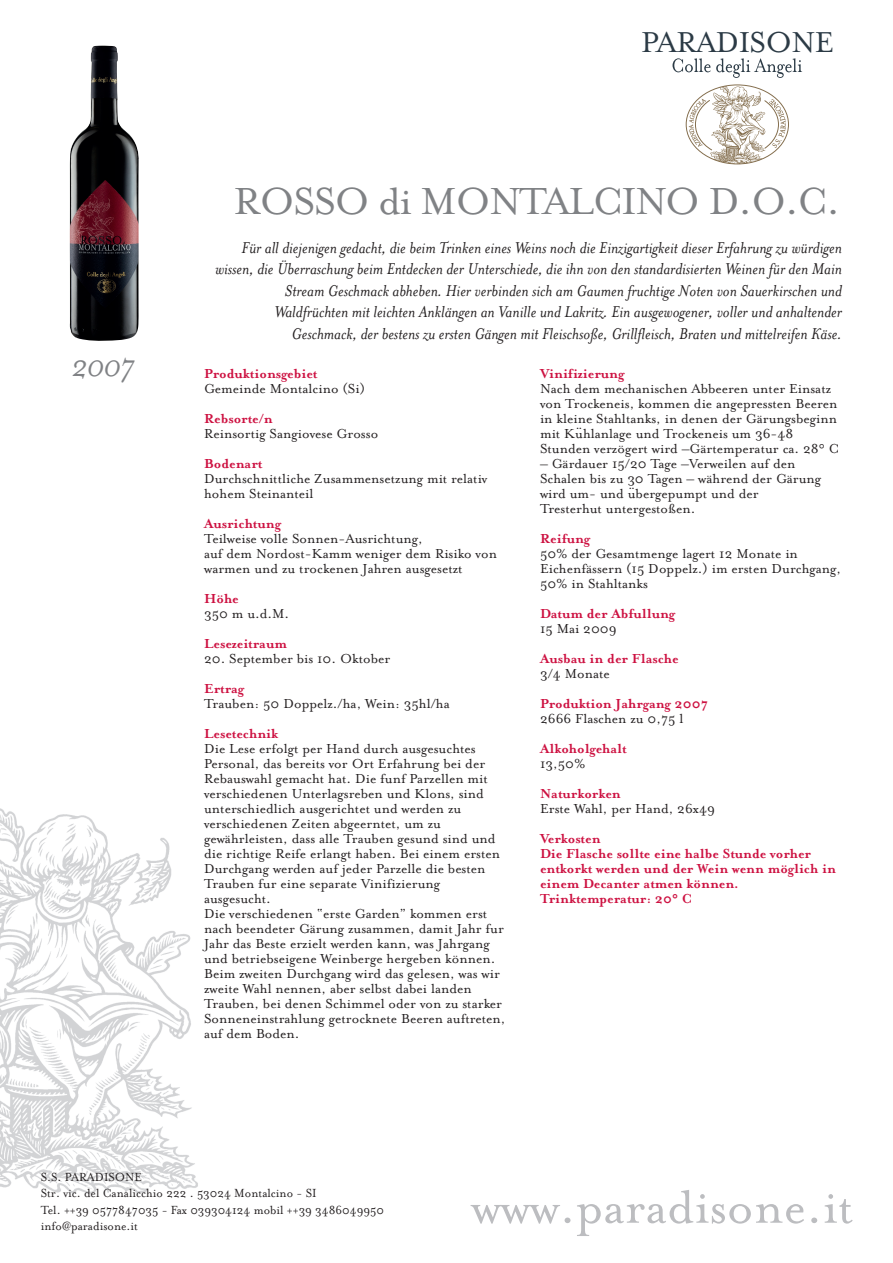
<style>
.page{position:relative;width:893px;height:1263px;background:#fff}
.page>*{position:absolute;margin:0;border:0;box-sizing:border-box;transform-origin:0 0}
.t1{font:53.25px "Mrs Eaves Roman";color:#bcbdc0}
.t2{font:43.35px "Mrs Eaves Roman";letter-spacing:-.03em;color:#808285}
.t3{font:italic 35.25px "Mrs Eaves";color:#808285}
.t4{font:33px "Mrs Eaves Roman";letter-spacing:-.02em;color:#2b3a45}
.t5{font:italic 18px/21.6px "Mrs Eaves";color:#231f20;text-align:right}
.t6{font:15px/15px "Mrs Eaves Roman";color:#231f20}
.t7{font:700 15px/15px "Mrs Eaves";color:#cd1141}
.t8{font:13.5px/16.2px "Mrs Eaves Roman";color:#231f20;scale:.95 1}
.s1{font-family:"Koz Min Pr 6 N";font-weight:500}
</style>
<div class="page">
<img style="left:0;top:808px;width:198px;height:386px">
<img style="left:70px;top:45px;width:69px;height:296px">
<svg style="left:686px;top:84px;width:103px;height:80px"></svg>
<svg style="left:672px;top:58px;width:130px;height:20px"></svg>
<h3 class="t4" style="left:641px;top:22px;width:194px">PARADISONE</h3>
<h2 class="t2" style="left:234px;top:174px;width:608px">ROSSO di MONTALCINO D.O.C.</h2>
<h3 class="t3" style="left:71px;top:344px;width:65px">2007</h3>
<p class="t5" style="left:215px;top:235px;width:628px">Für all diejenigen gedacht, die beim Trinken eines Weins noch die Einzigartigkeit dieser Erfahrung zu würdigen wissen, die Überraschung beim Entdecken der Unterschiede, die ihn von den standardisierten Weinen für den Main Stream Geschmack abheben. Hier verbinden sich am Gaumen fruchtige Noten von Sauerkirschen und Waldfrüchten mit leichten Anklängen an Vanille und Lakritz. Ein ausgewogener, voller und anhaltender Geschmack, der bestens zu ersten Gängen mit Fleischsoße, Grillfleisch, Braten und mittelreifen Käse.</p>
<p class="t7" style="left:204px;top:365px;width:115px">Produktionsgebiet</p>
<p class="t6" style="left:204px;top:380px;width:162px">Gemeinde Montalcino (Si)</p>
<p class="t7" style="left:204px;top:410px;width:70px">Rebsorte/n</p>
<p class="t6" style="left:204px;top:425px;width:176px">Reinsortig Sangiovese Grosso</p>
<p class="t7" style="left:204px;top:455px;width:60px">Bodenart</p>
<p class="t6" style="left:204px;top:470px;width:285px">Durchschnittliche Zusammensetzung mit relativ hohem Steinanteil</p>
<p class="t7" style="left:204px;top:515px;width:78px">Ausrichtung</p>
<p class="t6" style="left:204px;top:530px;width:294px">Teilweise volle Sonnen-Ausrichtung,<br>auf dem Nordost-Kamm weniger dem Risiko von warmen und zu trockenen Jahren ausgesetzt</p>
<p class="t7" style="left:204px;top:590px;width:36px">Höhe</p>
<p class="t6" style="left:204px;top:605px;width:87px">350 m u.d.M.</p>
<p class="t7" style="left:204px;top:635px;width:84px">Lesezeitraum</p>
<p class="t6" style="left:204px;top:650px;width:188px">20. September bis 10. Oktober</p>
<p class="t7" style="left:204px;top:680px;width:41px">Ertrag</p>
<p class="t6" style="left:204px;top:695px;width:247px">Trauben: 50 Doppelz./ha, Wein: 35hl/ha</p>
<p class="t7" style="left:204px;top:725px;width:76px">Lesetechnik</p>
<p class="t6" style="left:204px;top:740px;width:303px">Die Lese erfolgt per Hand durch ausgesuchtes Personal, das bereits vor Ort Erfahrung bei der Rebauswahl gemacht hat. Die funf Parzellen mit verschiedenen Unterlagsreben und Klons, sind unterschiedlich ausgerichtet und werden zu verschiedenen Zeiten abgeerntet, um zu gewährleisten, dass alle Trauben gesund sind und die richtige Reife erlangt haben. Bei einem ersten Durchgang werden auf jeder Parzelle die besten Trauben fur eine separate Vinifizierung ausgesucht.<br>Die verschiedenen “erste Garden” kommen erst nach beendeter Gärung zusammen, damit Jahr fur Jahr das Beste erzielt werden kann, was Jahrgang und betriebseigene Weinberge hergeben können.<br>Beim zweiten Durchgang wird das gelesen, was wir zweite Wahl nennen, aber selbst dabei landen Trauben, bei denen Schimmel oder von zu starker Sonneneinstrahlung getrocknete Beeren auftreten, auf dem Boden.</p>
<p class="t7" style="left:540px;top:365px;width:86px">Vinifizierung</p>
<p class="t6" style="left:540px;top:380px;width:301px">Nach dem mechanischen Abbeeren unter Einsatz von Trockeneis, kommen die angepressten Beeren in kleine Stahltanks, in denen der Gärungsbeginn mit Ku<span class="s1">̈</span>hlanlage und Trockeneis um 36-48<br>Stunden verzögert wird –Gärtemperatur ca. 28° C</p>
<p class="t6" style="left:540px;top:455px;width:283px">– Gärdauer 15/20 Tage –Verweilen auf den Schalen bis zu 30 Tagen – während der Gärung wird um- und u<span class="s1">̈</span>bergepumpt und der Tresterhut untergestoßen.</p>
<p class="t7" style="left:540px;top:530px;width:52px">Reifung</p>
<p class="t6" style="left:540px;top:545px;width:303px">50% der Gesamtmenge lagert 12 Monate in<br>Eichenfässern (15 Doppelz.) im ersten Durchgang,<br>50% in Stahltanks</p>
<p class="t7" style="left:540px;top:605px;width:137px">Datum der Abfullung</p>
<p class="t6" style="left:540px;top:620px;width:78px">15 Mai 2009</p>
<p class="t7" style="left:540px;top:650px;width:140px">Ausbau in der Flasche</p>
<p class="t6" style="left:540px;top:665px;width:71px">3/4 Monate</p>
<p class="t7" style="left:540px;top:695px;width:169px">Produktion Jahrgang 2007</p>
<p class="t6" style="left:540px;top:710px;width:145px">2666 Flaschen zu 0,75 l</p>
<p class="t7" style="left:540px;top:740px;width:88px">Alkoholgehalt</p>
<p class="t6" style="left:540px;top:755px;width:47px">13,50%</p>
<p class="t7" style="left:540px;top:785px;width:82px">Naturkorken</p>
<p class="t6" style="left:540px;top:800px;width:176px">Erste Wahl, per Hand, 26x49</p>
<p class="t7" style="left:540px;top:830px;width:298px">Verkosten<br>Die Flasche sollte eine halbe Stunde vorher entkorkt werden und der Wein wenn möglich in einem Decanter atmen können.<br>Trinktemperatur: 20° C</p>
<p class="t8" style="left:41px;top:1168px;width:363px">S.S. PARADISONE<br>Str. vic. del Canalicchio 222 . 53024 Montalcino - SI<br>Tel. ++39 0577847035 - Fax 039304124 mobil ++39 3486049950 info@paradisone.it</p>
<h1 class="t1" style="left:472px;top:1173px;width:383px">www.paradisone.it</h1>
</div>
